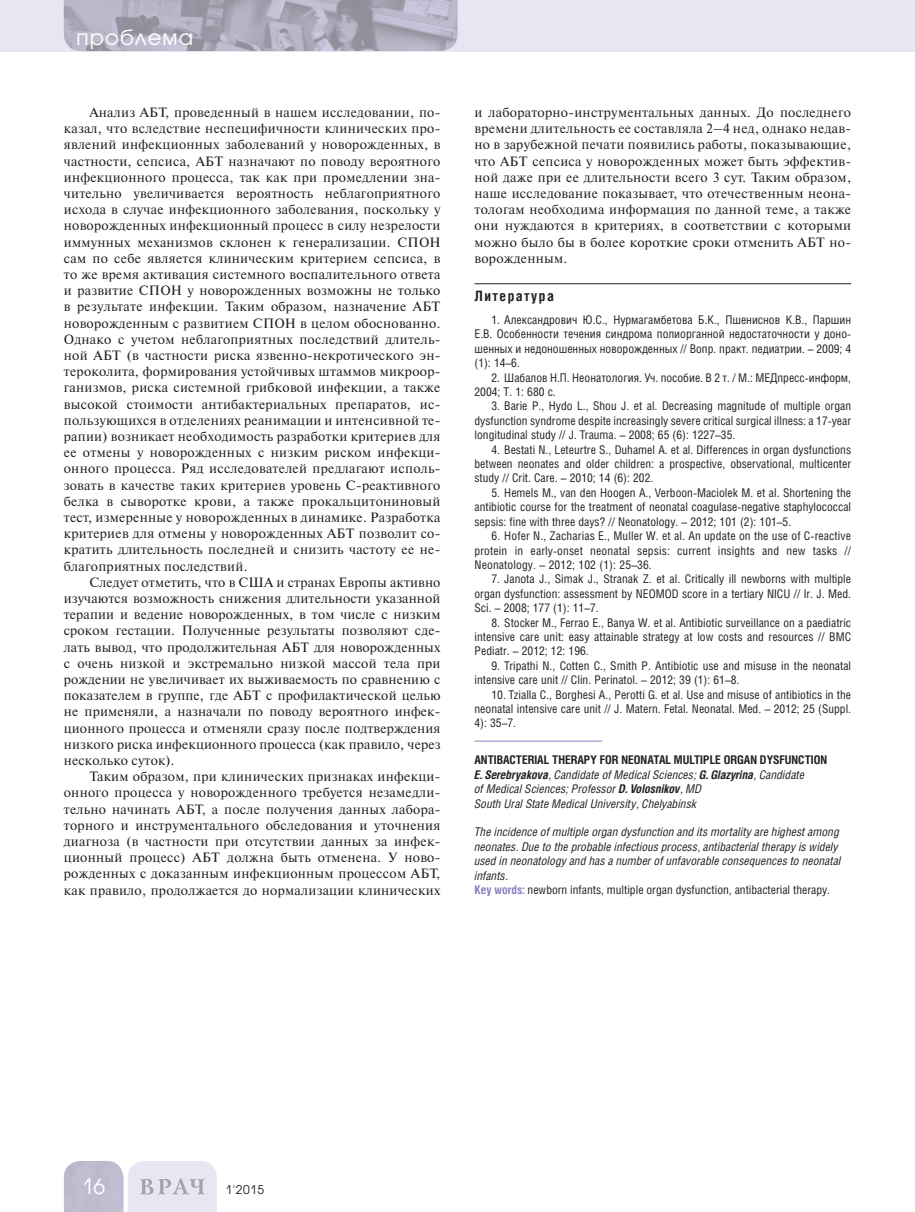
<style>
.page{position:relative;width:915px;height:1212px;background:#fff}
.page>*{position:absolute;margin:0;border:0;box-sizing:border-box;transform-origin:0 0}
.t1{font:21px "Avant Garde Gothic C";letter-spacing:.05em;color:#fff}
.t2{font:700 14.25px "Helios Cond";letter-spacing:.1em;color:#231f20}
.t3{font:13.5px/16.2px "Newton C";letter-spacing:.02em;color:#231f20;text-align:justify}
.t4{font:12px/14.4px "Helios Cond";color:#231f20;text-align:justify}
.t5{font:italic 12px/14.4px "Helios Cond";color:#231f20}
.t6{font:12px "Avant Garde Gothic C";color:#231f20}
.s1{font-weight:700;font-style:normal}
.s2{font-weight:700}
.s3{font-weight:700;font-style:normal;color:#8781bd}
.s4{font-style:normal}
</style>
<div class="page">
<div style="left:0;top:0;width:914px;height:51px;background:#e7e6f3"></div>
<svg style="left:64px;top:1161px;width:153px;height:51px;background:#d5d4e2"></svg>
<img style="left:64px;top:0;width:393px;height:51px">
<hr style="left:474px;top:283px;width:376px;height:1px;background:#231f20">
<hr style="left:474px;top:741px;width:128px;height:1px;background:#8781bd">
<h1 class="t1" style="left:77px;top:27px;width:118px">проблема</h1>
<p class="t3" style="left:64px;top:106px;width:378px;text-indent:26px">Анализ АБТ, проведенный в нашем исследовании, по&shy;казал, что вследствие неспецифичности клинических про&shy;явлений инфекционных заболеваний у новорожденных, в частности, сепсиса, АБТ назначают по поводу вероятного инфекционного процесса, так как при промедлении зна&shy;чительно увеличивается вероятность неблагоприятного исхода в случае инфекционного заболевания, поскольку у новорожденных инфекционный процесс в силу незрелости иммунных механизмов склонен к генерализации. СПОН сам по себе является клиническим критерием сепсиса, в то же время активация системного воспалительного ответа и развитие СПОН у новорожденных возможны не только в результате инфекции. Таким образом, назначение АБТ новорожденным с развитием СПОН в целом обоснованно.<br>Однако с учетом неблагоприятных последствий длитель&shy;ной АБТ (в частности риска язвенно-некротического эн&shy;тероколита, формирования устойчивых штаммов микроор&shy;ганизмов, риска системной грибковой инфекции, а также высокой стоимости антибактериальных препаратов, ис&shy;пользующихся в отделениях реанимации и интенсивной те&shy;рапии) возникает необходимость разработки критериев для ее отмены у новорожденных с низким риском инфекци&shy;онного процесса. Ряд исследователей предлагают исполь&shy;зовать в качестве таких критериев уровень С-реактивного белка в сыворотке крови, а также прокальцитониновый тест, измеренные у новорожденных в динамике. Разработка критериев для отмены у новорожденных АБТ позволит со&shy;кратить длительность последней и снизить частоту ее не&shy;благоприятных последствий.</p>
<p class="t3" style="left:64px;top:575px;width:378px;text-indent:26px">Следует отметить, что в США и странах Европы активно изучаются возможность снижения длительности указанной терапии и ведение новорожденных, в том числе с низким сроком гестации. Полученные результаты позволяют сде&shy;лать вывод, что продолжительная АБТ для новорожденных с очень низкой и экстремально низкой массой тела при рождении не увеличивает их выживаемость по сравнению с показателем в группе, где АБТ с профилактической целью не применяли, а назначали по поводу вероятного инфек&shy;ционного процесса и отменяли сразу после подтверждения низкого риска инфекционного процесса (как правило, через несколько суток).</p>
<p class="t3" style="left:64px;top:770px;width:378px;text-indent:26px">Таким образом, при клинических признаках инфекци&shy;онного процесса у новорожденного требуется незамедли&shy;тельно начинать АБТ, а после получения данных лабора&shy;торного и инструментального обследования и уточнения диагноза (в частности при отсутствии данных за инфек&shy;ционный процесс) АБТ должна быть отменена. У ново&shy;рожденных с доказанным инфекционным процессом АБТ, как правило, продолжается до нормализации клинических</p>
<p class="t3" style="left:474px;top:106px;width:378px">и лабораторно-инструментальных данных. До последнего времени длительность ее составляла 2–4 нед, однако недав&shy;но в зарубежной печати появились работы, показывающие, что АБТ сепсиса у новорожденных может быть эффектив&shy;ной даже при ее длительности всего 3 сут. Таким образом, наше исследование показывает, что отечественным неона&shy;тологам необходима информация по данной теме, а также они нуждаются в критериях, в соответствии с которыми можно было бы в более короткие сроки отменить АБТ но&shy;ворожденным.</p>
<p class="t2" style="left:474px;top:290px;width:81px">Литература</p>
<p class="t4" style="left:474px;top:314px;width:378px;text-indent:17px">1. Александрович Ю.С., Нурмагамбетова Б.К., Пшениснов К.В., Паршин Е.В. Особенности течения синдрома полиорганной недостаточности у доно&shy;шенных и недоношенных новорожденных // Вопр. практ. педиатрии. – 2009; 4 (1): 14–6.</p>
<p class="t4" style="left:474px;top:371px;width:378px;text-indent:17px">2. Шабалов Н.П. Неонатология. Уч. пособие. В 2 т. / М.: МЕДпресс-информ,<br>2004; Т. 1: 680 с.</p>
<p class="t4" style="left:474px;top:400px;width:378px;text-indent:17px">3. Barie P., Hydo L., Shou J. et al. Decreasing magnitude of multiple organ dysfunction syndrome despite increasingly severe critical surgical illness: a 17-year longitudinal study // J. Trauma. – 2008; 65 (6): 1227–35.</p>
<p class="t4" style="left:474px;top:443px;width:378px;text-indent:17px">4. Bestati N., Leteurtre S., Duhamel A. et al. Differences in organ dysfunctions between neonates and older children: a prospective, observational, multicenter study // Crit. Care. – 2010; 14 (6): 202.</p>
<p class="t4" style="left:474px;top:487px;width:378px;text-indent:17px">5. Hemels M., van den Hoogen A., Verboon-Maciolek M. et al. Shortening the antibiotic course for the treatment of neonatal coagulase-negative staphylococcal sepsis: fine with three days? // Neonatology. – 2012; 101 (2): 101–5.</p>
<p class="t4" style="left:474px;top:530px;width:378px;text-indent:17px">6. Hofer N., Zacharias E., Muller W. et al. An update on the use of C-reactive protein in early-onset neonatal sepsis: current insights and new tasks // Neonatology. – 2012; 102 (1): 25–36.</p>
<p class="t4" style="left:474px;top:573px;width:378px;text-indent:17px">7. Janota J., Simak J., Stranak Z. et al. Critically ill newborns with multiple organ dysfunction: assessment by NEOMOD score in a tertiary NICU // Ir. J. Med.<br>Sci. – 2008; 177 (1): 11–7.</p>
<p class="t4" style="left:474px;top:616px;width:378px;text-indent:17px">8. Stocker M., Ferrao E., Banya W. et al. Antibiotic surveillance on a paediatric intensive care unit: easy attainable strategy at low costs and resources // BMC Pediatr. – 2012; 12: 196.</p>
<p class="t4" style="left:474px;top:659px;width:378px;text-indent:17px">9. Tripathi N., Cotten C., Smith P. Antibiotic use and misuse in the neonatal intensive care unit // Clin. Perinatol. – 2012; 39 (1): 61–8.</p>
<p class="t4" style="left:474px;top:688px;width:378px;text-indent:17px">10. Tzialla C., Borghesi A., Perotti G. et al. Use and misuse of antibiotics in the neonatal intensive care unit // J. Matern. Fetal. Neonatal. Med. – 2012; 25 (Suppl.<br>4): 35–7.</p>
<p class="t5" style="left:474px;top:754px;width:354px"><span class="s1">ANTIBACTERIAL THERAPY FOR NEONATAL MULTIPLE ORGAN DYSFUNCTION </span><span class="s2">E. Serebryakova</span>, Candidate of Medical Sciences; <span class="s2">G. Glazyrina</span>, Candidate<br>of Medical Sciences; Professor <span class="s2">D. Volosnikov</span>, MD<br>South Ural State Medical University, Chelyabinsk</p>
<p class="t5" style="left:474px;top:826px;width:368px">The incidence of multiple organ dysfunction and its mortality are highest among neonates. Due to the probable infectious process, antibacterial therapy is widely used in neonatology and has a number of unfavorable consequences to neonatal infants.<br><span class="s3">Key words:</span> <span class="s4">newborn infants, multiple organ dysfunction, antibacterial therapy.</span></p>
<h1 class="t1" style="left:82px;top:1177px;width:25px">16</h1>
<p class="t6" style="left:225px;top:1184px;width:40px">1'2015</p>
</div>
